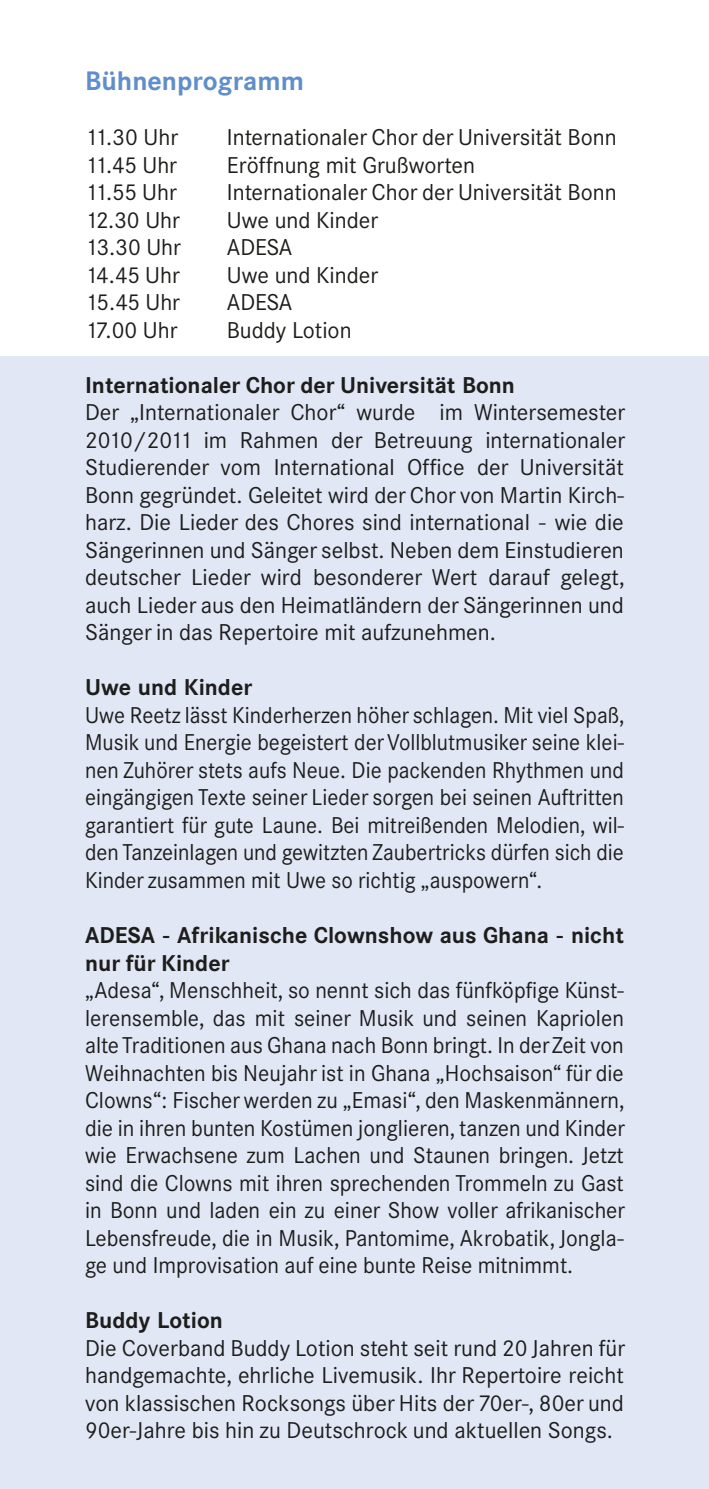
<style>
.page{position:relative;width:709px;height:1489px;background:#fff}
.page>*{position:absolute;margin:0;border:0;box-sizing:border-box;transform-origin:0 0}
.t1{font:700 26.25px "Corporate SBQ";color:#608eca}
.t2{font:22.5px/27.5px "Corporate SBQ";color:#1d1d1b;text-align:justify}
.t3{font:22.5px/27.5px "Corporate SBQ";color:#1d1d1b;text-align:justify;scale:.95 1}
.t4{font:700 22.5px/27.5px "Corporate SBQ";color:#1d1d1b}
</style>
<div class="page">
<div style="left:0;top:356px;width:709px;height:1132px;background:#e2e7f6"></div>
<p class="t1" style="left:85px;top:65px;width:220px">Bühnenprogramm</p>
<p class="t2" style="left:85px;top:124px;width:95px">11.30 Uhr</p>
<p class="t2" style="left:227px;top:124px;width:391px">Internationaler Chor der Universität Bonn</p>
<p class="t2" style="left:85px;top:151px;width:94px">11.45 Uhr</p>
<p class="t2" style="left:227px;top:151px;width:250px">Eröffnung mit Grußworten</p>
<p class="t2" style="left:85px;top:179px;width:93px">11.55 Uhr</p>
<p class="t2" style="left:227px;top:179px;width:391px">Internationaler Chor der Universität Bonn</p>
<p class="t2" style="left:85px;top:206px;width:96px">12.30 Uhr</p>
<p class="t2" style="left:227px;top:206px;width:153px">Uwe und Kinder</p>
<p class="t2" style="left:85px;top:234px;width:98px">13.30 Uhr</p>
<p class="t2" style="left:227px;top:234px;width:67px">ADESA</p>
<p class="t2" style="left:85px;top:261px;width:96px">14.45 Uhr</p>
<p class="t2" style="left:227px;top:261px;width:153px">Uwe und Kinder</p>
<p class="t2" style="left:85px;top:289px;width:97px">15.45 Uhr</p>
<p class="t2" style="left:227px;top:289px;width:67px">ADESA</p>
<p class="t2" style="left:85px;top:316px;width:94px">17.00 Uhr</p>
<p class="t2" style="left:227px;top:316px;width:126px">Buddy Lotion</p>
<p class="t4" style="left:85px;top:371px;width:431px">Internationaler Chor der Universität Bonn</p>
<p class="t2" style="left:85px;top:399px;width:541px">Der „Internationaler Chor“ wurde im Wintersemester 2010/2011 im Rahmen der Betreuung internationaler Studierender vom International Office der Universität Bonn gegründet. Geleitet wird der Chor von Martin Kirch&shy;harz. Die Lieder des Chores sind international - wie die Sängerinnen und Sänger selbst. Neben dem Einstudieren deutscher Lieder wird besonderer Wert darauf gelegt, auch Lieder aus den Heimatländern der Sängerinnen und Sänger in das Repertoire mit aufzunehmen.</p>
<p class="t4" style="left:85px;top:674px;width:169px">Uwe und Kinder</p>
<p class="t3" style="left:85px;top:701px;width:569px">Uwe Reetz lässt Kinderherzen höher schlagen. Mit viel Spaß, Musik und Energie begeistert der Vollblutmusiker seine klei&shy;nen Zuhörer stets aufs Neue. Die packenden Rhythmen und eingängigen Texte seiner Lieder sorgen bei seinen Auftritten garantiert für gute Laune. Bei mitreißenden Melodien, wil&shy;den Tanzeinlagen und gewitzten Zaubertricks dürfen sich die Kinder zusammen mit Uwe so richtig „auspowern“.</p>
<p class="t4" style="left:85px;top:921px;width:540px">ADESA - Afrikanische Clownshow aus Ghana - nicht nur für Kinder</p>
<p class="t2" style="left:85px;top:976px;width:541px">„Adesa“, Menschheit, so nennt sich das fünfköpfige Künst&shy;lerensemble, das mit seiner Musik und seinen Kapriolen alte Traditionen aus Ghana nach Bonn bringt. In der Zeit von Weihnachten bis Neujahr ist in Ghana „Hochsaison“ für die Clowns“: Fischer werden zu „Emasi“, den Maskenmännern, die in ihren bunten Kostümen jonglieren, tanzen und Kinder wie Erwachsene zum Lachen und Staunen bringen. Jetzt sind die Clowns mit ihren sprechenden Trommeln zu Gast in Bonn und laden ein zu einer Show voller afrikanischer Lebensfreude, die in Musik, Pantomime, Akrobatik, Jongla&shy;ge und Improvisation auf eine bunte Reise mitnimmt.</p>
<p class="t4" style="left:85px;top:1306px;width:139px">Buddy Lotion</p>
<p class="t2" style="left:85px;top:1334px;width:541px">Die Coverband Buddy Lotion steht seit rund 20 Jahren für handgemachte, ehrliche Livemusik. Ihr Repertoire reicht von klassischen Rocksongs über Hits der 70er-, 80er und 90er-Jahre bis hin zu Deutschrock und aktuellen Songs.</p>
</div>
